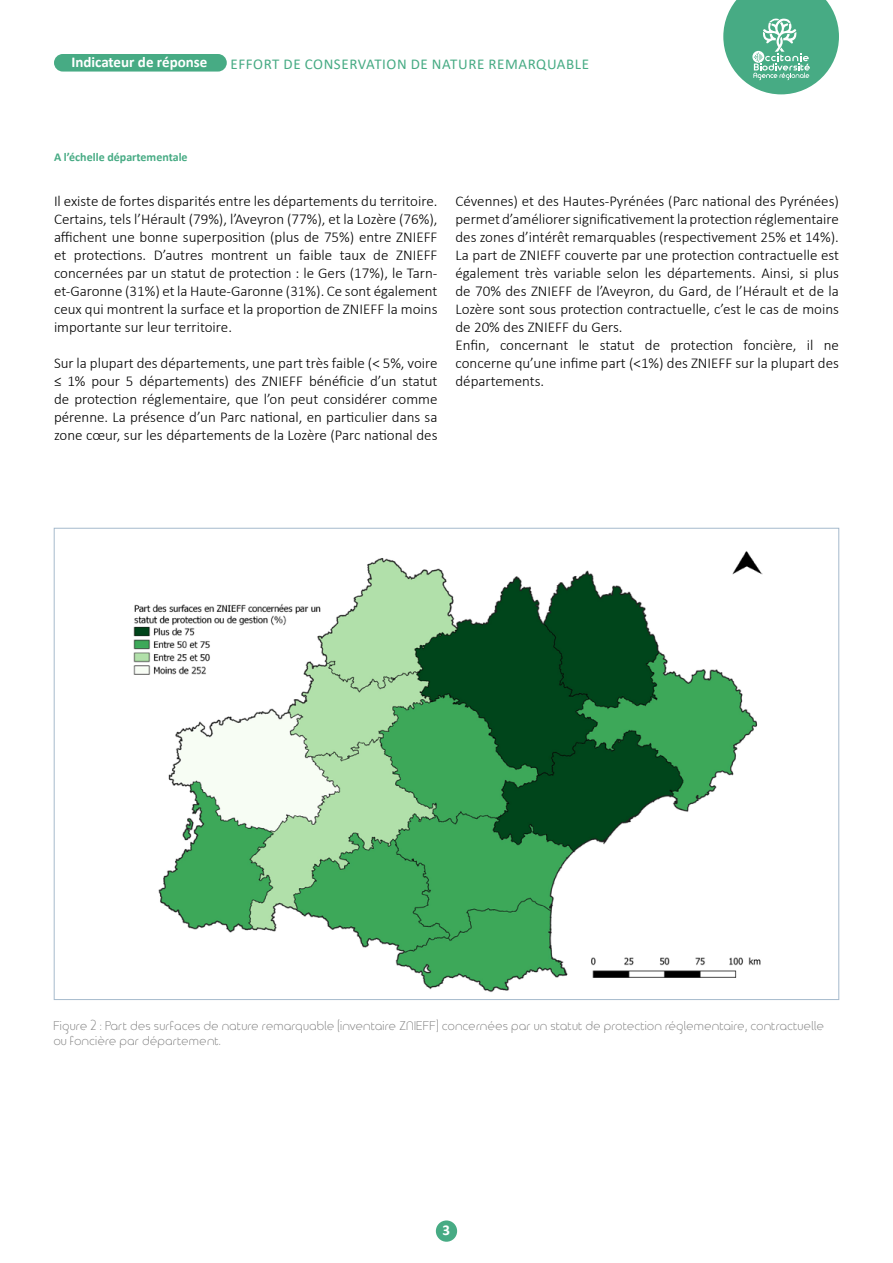
<style>
.page{position:relative;width:893px;height:1263px;background:#fff}
.page>*{position:absolute;margin:0;border:0;box-sizing:border-box;transform-origin:0 0}
.t1{font:300 15px/18px "Calibri";color:#000;text-align:justify}
.t2{font:15px "Calibri";letter-spacing:.04em;color:#47ab84}
.t3{font:700 15px "Calibri";color:#fff}
.t4{font:12px/15px "Time Burner";letter-spacing:.03em;color:#878787}
.t5{font:700 12px "Calibri";color:#47ab84}
</style>
<div class="page">
<svg style="left:723px;top:0;width:116px;height:94px"></svg>
<div style="left:54px;top:54px;width:173px;height:18px;background:#47ab84;border-radius:9px"></div>
<div style="left:436px;top:1220px;width:21px;height:22px;background:#47ab84;border-radius:50%"></div>
<img style="left:133px;top:551px;width:629px;height:441px">
<div style="left:107px;top:547px;width:233px;height:53px;background:#fff"></div>
<p class="t3" style="left:71px;top:51px;width:137px">Indicateur de réponse</p>
<p class="t2" style="left:230px;top:54px;width:360px">EFFORT DE CONSERVATION DE NATURE REMARQUABLE</p>
<p class="t5" style="left:54px;top:149px;width:135px">A l’échelle départementale</p>
<p class="t1" style="left:54px;top:192px;width:385px">Il existe de fortes disparités entre les départements du territoire.<br>Certains, tels l’Hérault (79%), l’Aveyron (77%), et la Lozère (76%), affichent une bonne superposition (plus de 75%) entre ZNIEFF et protections. D’autres montrent un faible taux de ZNIEFF concernées par un statut de protection : le Gers (17%), le Tarn&shy;et-Garonne (31%) et la Haute-Garonne (31%). Ce sont également ceux qui montrent la surface et la proportion de ZNIEFF la moins importante sur leur territoire.</p>
<p class="t1" style="left:54px;top:354px;width:385px">Sur la plupart des départements, une part très faible (&lt; 5%, voire ≤ 1% pour 5 départements) des ZNIEFF bénéficie d’un statut de protection réglementaire, que l’on peut considérer comme pérenne. La présence d’un Parc national, en particulier dans sa zone cœur, sur les départements de la Lozère (Parc national des</p>
<p class="t1" style="left:455px;top:192px;width:385px;text-align:left">Cévennes) et des Hautes-Pyrénées (Parc national des Pyrénées) permet d’améliorer significativement la protection réglementaire des zones d’intérêt remarquables (respectivement 25% et 14%).<br>La part de ZNIEFF couverte par une protection contractuelle est également très variable selon les départements. Ainsi, si plus de 70% des ZNIEFF de l’Aveyron, du Gard, de l’Hérault et de la Lozère sont sous protection contractuelle, c’est le cas de moins de 20% des ZNIEFF du Gers.<br>Enfin, concernant le statut de protection foncière, il ne concerne qu’une infime part (&lt;1%) des ZNIEFF sur la plupart des départements.</p>
<p class="t4" style="left:54px;top:1017px;width:772px">Figure 2 : Part des surfaces de nature remarquable (inventaire ZNIEFF) concernées par un statut de protection réglementaire, contractuelle ou foncière par département.</p>
<p class="t3" style="left:443px;top:1219px;width:9px">3</p>
</div>
